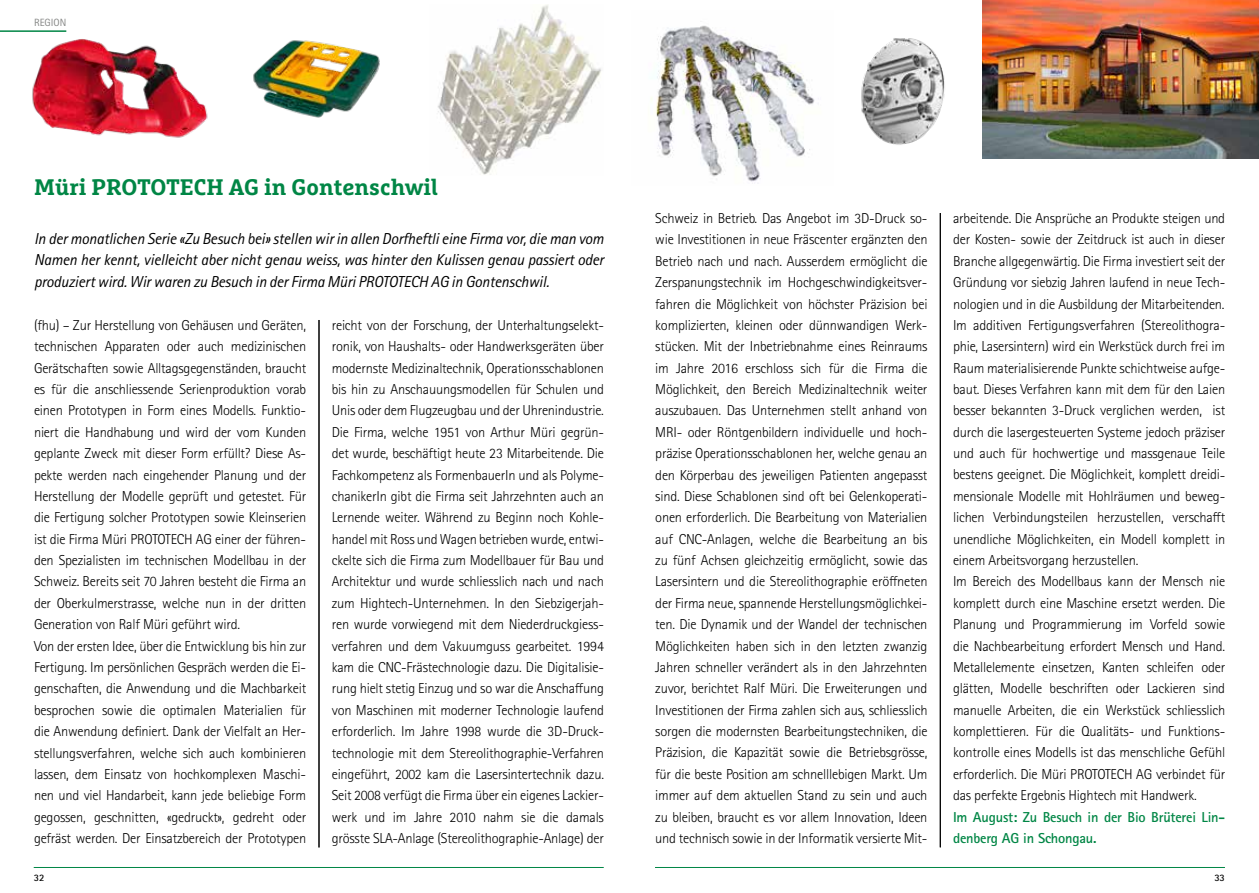
<style>
.page{position:relative;width:1259px;height:893px;background:#fff}
.page>*{position:absolute;margin:0;border:0;box-sizing:border-box;transform-origin:0 0}
.t1{font:700 22.5px "Marselis Slab Pro";color:#008645}
.t2{font:italic 15.9px/21.3px "Rotis Sans Serif Std";letter-spacing:-.01em;color:#000;text-align:justify}
.t3{font:300 14.4px/21.3px "Rotis Sans Serif Std";letter-spacing:-.015em;color:#000}
.t4{font:700 14.4px/21.5px "Rotis Sans Serif Std";letter-spacing:-.015em;color:#008645}
.t5{font:10.5px "Rotis Sans Serif Std";color:#868786}
.t6{font:700 9.9px "Rotis Sans Serif Std";color:#000}
</style>
<div class="page">
<img style="left:253px;top:40px;width:127px;height:78px">
<hr style="left:319px;top:320px;width:1px;height:527px;background:#000">
<img style="left:32px;top:30px;width:176px;height:108px">
<img style="left:437px;top:4px;width:164px;height:171px">
<hr style="left:0;top:30px;width:66px;height:2px;background:#008645">
<hr style="left:34px;top:867px;width:570px;height:1px;background:#008645">
<hr style="left:940px;top:213px;width:1px;height:634px;background:#000">
<img style="left:982px;top:0;width:277px;height:159px">
<img style="left:651px;top:25px;width:164px;height:157px">
<img style="left:861px;top:38px;width:84px;height:107px">
<hr style="left:655px;top:867px;width:570px;height:1px;background:#008645">
<p class="t5" style="left:34px;top:16px;width:34px">REGION</p>
<h1 class="t1" style="left:34px;top:173px;width:405px">Müri PROTOTECH AG in Gontenschwil</h1>
<p class="t2" style="left:34px;top:228px;width:571px">In der monatlichen Serie «Zu Besuch bei» stellen wir in allen Dorfheftli eine Firma vor, die man vom Namen her kennt, vielleicht aber nicht genau weiss, was hinter den Kulissen genau passiert oder produziert wird. Wir waren zu Besuch in der Firma Müri PROTOTECH AG in Gontenschwil.</p>
<p class="t3" style="left:34px;top:315px;width:274px">(fhu) – Zur Herstellung von Gehäusen und Geräten, technischen Apparaten oder auch medizinischen Gerätschaften sowie Alltagsgegenständen, braucht es für die anschliessende Serienproduktion vorab einen Prototypen in Form eines Modells. Funktio&shy;niert die Handhabung und wird der vom Kunden geplante Zweck mit dieser Form erfüllt? Diese As&shy;pekte werden nach eingehender Planung und der Herstellung der Modelle geprüft und getestet. Für die Fertigung solcher Prototypen sowie Kleinserien ist die Firma Müri PROTOTECH AG einer der führen&shy;den Spezialisten im technischen Modellbau in der Schweiz. Bereits seit 70 Jahren besteht die Firma an der Oberkulmerstrasse, welche nun in der dritten Generation von Ralf Müri geführt wird.<br>Von der ersten Idee, über die Entwicklung bis hin zur Fertigung. Im persönlichen Gespräch werden die Ei&shy;genschaften, die Anwendung und die Machbarkeit besprochen sowie die optimalen Materialien für die Anwendung definiert. Dank der Vielfalt an Her&shy;stellungsverfahren, welche sich auch kombinieren lassen, dem Einsatz von hochkomplexen Maschi&shy;nen und viel Handarbeit, kann jede beliebige Form gegossen, geschnitten, «gedruckt», gedreht oder gefräst werden. Der Einsatzbereich der Prototypen</p>
<p class="t3" style="left:332px;top:315px;width:274px;text-align:justify">reicht von der Forschung, der Unterhaltungselekt&shy;ronik, von Haushalts- oder Handwerksgeräten über modernste Medizinaltechnik, Operationsschablonen bis hin zu Anschauungsmodellen für Schulen und Unis oder dem Flugzeugbau und der Uhrenindustrie.<br>Die Firma, welche 1951 von Arthur Müri gegrün&shy;det wurde, beschäftigt heute 23 Mitarbeitende. Die Fachkompetenz als FormenbauerIn und als Polyme&shy;chanikerIn gibt die Firma seit Jahrzehnten auch an Lernende weiter. Während zu Beginn noch Kohle&shy;handel mit Ross und Wagen betrieben wurde, entwi&shy;ckelte sich die Firma zum Modellbauer für Bau und Architektur und wurde schliesslich nach und nach zum Hightech-Unternehmen. In den Siebzigerjah&shy;ren wurde vorwiegend mit dem Niederdruckgiess&shy;verfahren und dem Vakuumguss gearbeitet. 1994 kam die CNC-Frästechnologie dazu. Die Digitalisie&shy;rung hielt stetig Einzug und so war die Anschaffung von Maschinen mit moderner Technologie laufend erforderlich. Im Jahre 1998 wurde die 3D-Druck&shy;technologie mit dem Stereolithographie-Verfahren eingeführt, 2002 kam die Lasersintertechnik dazu.<br>Seit 2008 verfügt die Firma über ein eigenes Lackier&shy;werk und im Jahre 2010 nahm sie die damals grösste SLA-Anlage (Stereolithographie-Anlage) der</p>
<p class="t6" style="left:34px;top:871px;width:12px">32</p>
<p class="t3" style="left:655px;top:208px;width:274px;text-align:justify">Schweiz in Betrieb. Das Angebot im 3D-Druck so&shy;wie Investitionen in neue Fräscenter ergänzten den Betrieb nach und nach. Ausserdem ermöglicht die Zerspanungstechnik im Hochgeschwindigkeitsver&shy;fahren die Möglichkeit von höchster Präzision bei komplizierten, kleinen oder dünnwandigen Werk&shy;stücken. Mit der Inbetriebnahme eines Reinraums im Jahre 2016 erschloss sich für die Firma die Möglichkeit, den Bereich Medizinaltechnik weiter auszubauen. Das Unternehmen stellt anhand von MRI- oder Röntgenbildern individuelle und hoch&shy;präzise Operationsschablonen her, welche genau an den Körperbau des jeweiligen Patienten angepasst sind. Diese Schablonen sind oft bei Gelenkoperati&shy;onen erforderlich. Die Bearbeitung von Materialien auf CNC-Anlagen, welche die Bearbeitung an bis zu fünf Achsen gleichzeitig ermöglicht, sowie das Lasersintern und die Stereolithographie eröffneten der Firma neue, spannende Herstellungsmöglichkei&shy;ten. Die Dynamik und der Wandel der technischen Möglichkeiten haben sich in den letzten zwanzig Jahren schneller verändert als in den Jahrzehnten zuvor, berichtet Ralf Müri. Die Erweiterungen und Investitionen der Firma zahlen sich aus, schliesslich sorgen die modernsten Bearbeitungstechniken, die Präzision, die Kapazität sowie die Betriebsgrösse, für die beste Position am schnelllebigen Markt. Um immer auf dem aktuellen Stand zu sein und auch zu bleiben, braucht es vor allem Innovation, Ideen und technisch sowie in der Informatik versierte Mit-</p>
<p class="t3" style="left:953px;top:208px;width:274px">arbeitende. Die Ansprüche an Produkte steigen und der Kosten- sowie der Zeitdruck ist auch in dieser Branche allgegenwärtig. Die Firma investiert seit der Gründung vor siebzig Jahren laufend in neue Tech&shy;nologien und in die Ausbildung der Mitarbeitenden.<br>Im additiven Fertigungsverfahren (Stereolithogra&shy;phie, Lasersintern) wird ein Werkstück durch frei im Raum materialisierende Punkte schichtweise aufge&shy;baut. Dieses Verfahren kann mit dem für den Laien besser bekannten 3-Druck verglichen werden, ist durch die lasergesteuerten Systeme jedoch präziser und auch für hochwertige und massgenaue Teile bestens geeignet. Die Möglichkeit, komplett dreidi&shy;mensionale Modelle mit Hohlräumen und beweg&shy;lichen Verbindungsteilen herzustellen, verschafft unendliche Möglichkeiten, ein Modell komplett in einem Arbeitsvorgang herzustellen.<br>Im Bereich des Modellbaus kann der Mensch nie komplett durch eine Maschine ersetzt werden. Die Planung und Programmierung im Vorfeld sowie die Nachbearbeitung erfordert Mensch und Hand.<br>Metallelemente einsetzen, Kanten schleifen oder glätten, Modelle beschriften oder Lackieren sind manuelle Arbeiten, die ein Werkstück schliesslich komplettieren. Für die Qualitäts- und Funktions&shy;kontrolle eines Modells ist das menschliche Gefühl erforderlich. Die Müri PROTOTECH AG verbindet für das perfekte Ergebnis Hightech mit Handwerk.</p>
<p class="t4" style="left:953px;top:806px;width:274px">Im August: Zu Besuch in der Bio Brüterei Lin&shy;denberg AG in Schongau.</p>
<p class="t6" style="left:1214px;top:871px;width:12px">33</p>
</div>
